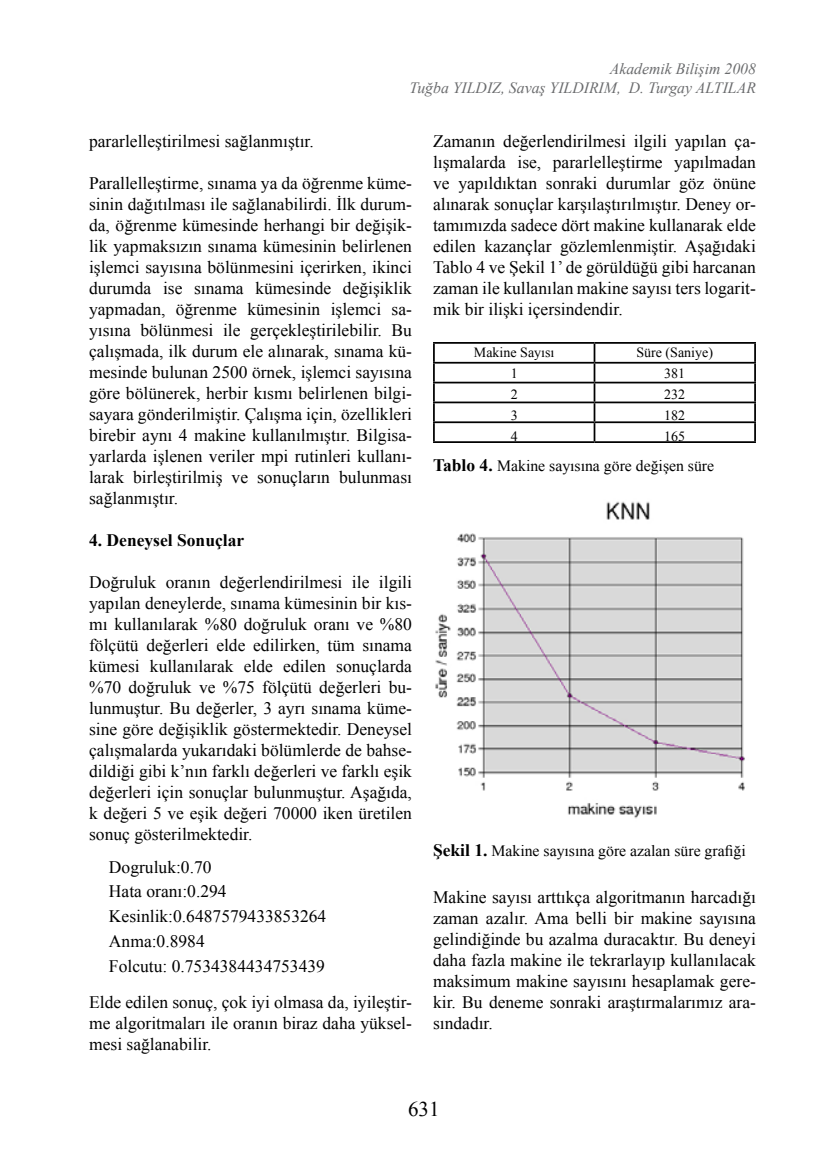
<style>
.page{position:relative;width:819px;height:1166px;background:#fff}
.page>*{position:absolute;margin:0;border:0;box-sizing:border-box;transform-origin:0 0}
.t1{font:21px "Times New Roman";color:#000}
.t2{font:17.5px/21px "Times New Roman";color:#000;text-align:justify}
.t3{font:700 17.5px "Times New Roman";color:#000}
.t4{font:15.75px "Times New Roman";color:#000}
.t5{font:italic 15.75px/18.9px "Times New Roman";color:#6a6b6d;text-align:right}
.t6{font:14px "Times New Roman";color:#000}
.s1{font-weight:700;font-size:17.5px}
</style>
<div class="page">
<hr style="left:433px;top:342px;width:161px;height:2px;background:#000">
<hr style="left:594px;top:342px;width:162px;height:2px;background:#000">
<hr style="left:433px;top:362px;width:161px;height:2px;background:#000">
<hr style="left:594px;top:362px;width:162px;height:2px;background:#000">
<hr style="left:433px;top:382px;width:161px;height:1px;background:#000">
<hr style="left:594px;top:382px;width:162px;height:1px;background:#000">
<hr style="left:433px;top:401px;width:161px;height:2px;background:#000">
<hr style="left:594px;top:401px;width:162px;height:2px;background:#000">
<hr style="left:433px;top:421px;width:161px;height:2px;background:#000">
<svg style="left:433px;top:344px;width:2px;height:97px"></svg>
<hr style="left:594px;top:421px;width:162px;height:2px;background:#000">
<svg style="left:593px;top:344px;width:2px;height:97px"></svg>
<svg style="left:754px;top:344px;width:2px;height:97px"></svg>
<hr style="left:433px;top:441px;width:161px;height:2px;background:#000">
<hr style="left:594px;top:441px;width:162px;height:2px;background:#000">
<img style="left:435px;top:501px;width:310px;height:318px">
<p class="t5" style="left:409px;top:59px;width:348px">Akademik Bilişim 2008<br>Tuğba YILDIZ, Savaş YILDIRIM, D. Turgay ALTILAR</p>
<p class="t2" style="left:89px;top:130px;width:226px">pararlelleştirilmesi sağlanmıştır.</p>
<p class="t2" style="left:89px;top:172px;width:324px">Parallelleştirme, sınama ya da öğrenme küme&shy;sinin dağıtılması ile sağlanabilirdi. İlk durum&shy;da, öğrenme kümesinde herhangi bir değişik&shy;lik yapmaksızın sınama kümesinin belirlenen işlemci sayısına bölünmesini içerirken, ikinci durumda ise sınama kümesinde değişiklik yapmadan, öğrenme kümesinin işlemci sa&shy;yısına bölünmesi ile gerçekleştirilebilir. Bu çalışmada, ilk durum ele alınarak, sınama kü&shy;mesinde bulunan 2500 örnek, işlemci sayısına göre bölünerek, herbir kısmı belirlenen bilgi&shy;sayara gönderilmiştir. Çalışma için, özellikleri birebir aynı 4 makine kullanılmıştır. Bilgisa&shy;yarlarda işlenen veriler mpi rutinleri kullanı&shy;larak birleştirilmiş ve sonuçların bulunması sağlanmıştır.</p>
<p class="t3" style="left:89px;top:528px;width:157px">4. Deneysel Sonuçlar</p>
<p class="t2" style="left:89px;top:571px;width:324px">Doğruluk oranın değerlendirilmesi ile ilgili yapılan deneylerde, sınama kümesinin bir kıs&shy;mı kullanılarak %80 doğruluk oranı ve %80 fölçütü değerleri elde edilirken, tüm sınama kümesi kullanılarak elde edilen sonuçlarda %70 doğruluk ve %75 fölçütü değerleri bu&shy;lunmuştur. Bu değerler, 3 ayrı sınama küme&shy;sine göre değişiklik göstermektedir. Deneysel çalışmalarda yukarıdaki bölümlerde de bahse&shy;dildiği gibi k’nın farklı değerleri ve farklı eşik değerleri için sonuçlar bulunmuştur. Aşağıda, k değeri 5 ve eşik değeri 70000 iken üretilen sonuç gösterilmektedir.</p>
<p class="t2" style="left:109px;top:854px;width:219px;line-height:24.8px;text-align:left">Dogruluk:0.70<br>Hata oranı:0.294<br>Kesinlik:0.6487579433853264<br>Anma:0.8984<br>Folcutu: 0.7534384434753439</p>
<p class="t2" style="left:89px;top:991px;width:324px">Elde edilen sonuç, çok iyi olmasa da, iyileştir&shy;me algoritmaları ile oranın biraz daha yüksel&shy;mesi sağlanabilir.</p>
<p class="t2" style="left:433px;top:130px;width:324px">Zamanın değerlendirilmesi ilgili yapılan ça&shy;lışmalarda ise, pararlelleştirme yapılmadan ve yapıldıktan sonraki durumlar göz önüne alınarak sonuçlar karşılaştırılmıştır. Deney or&shy;tamımızda sadece dört makine kullanarak elde edilen kazançlar gözlemlenmiştir. Aşağıdaki Tablo 4 ve Şekil 1’ de görüldüğü gibi harcanan zaman ile kullanılan makine sayısı ters logarit&shy;mik bir ilişki içersindendir.</p>
<p class="t6" style="left:474px;top:343px;width:82px">Makine Sayısı</p>
<p class="t6" style="left:636px;top:343px;width:78px">Süre (Saniye)</p>
<p class="t6" style="left:510px;top:364px;width:8px">1</p>
<p class="t6" style="left:664px;top:364px;width:22px">381</p>
<p class="t6" style="left:510px;top:385px;width:8px">2</p>
<p class="t6" style="left:664px;top:385px;width:22px">232</p>
<p class="t6" style="left:510px;top:406px;width:8px">3</p>
<p class="t6" style="left:664px;top:406px;width:22px">182</p>
<p class="t6" style="left:510px;top:427px;width:8px">4</p>
<p class="t6" style="left:664px;top:427px;width:22px">165</p>
<p class="t4" style="left:433px;top:455px;width:282px"><span class="s1">Tablo 4.</span> Makine sayısına göre değişen süre</p>
<p class="t4" style="left:433px;top:840px;width:314px"><span class="s1">Şekil 1.</span> Makine sayısına göre azalan süre grafiği</p>
<p class="t2" style="left:433px;top:886px;width:324px">Makine sayısı arttıkça algoritmanın harcadığı zaman azalır. Ama belli bir makine sayısına gelindiğinde bu azalma duracaktır. Bu deneyi daha fazla makine ile tekrarlayıp kullanılacak maksimum makine sayısını hesaplamak gere&shy;kir. Bu deneme sonraki araştırmalarımız ara&shy;sındadır.</p>
<p class="t1" style="left:408px;top:1095px;width:33px">631</p>
</div>
